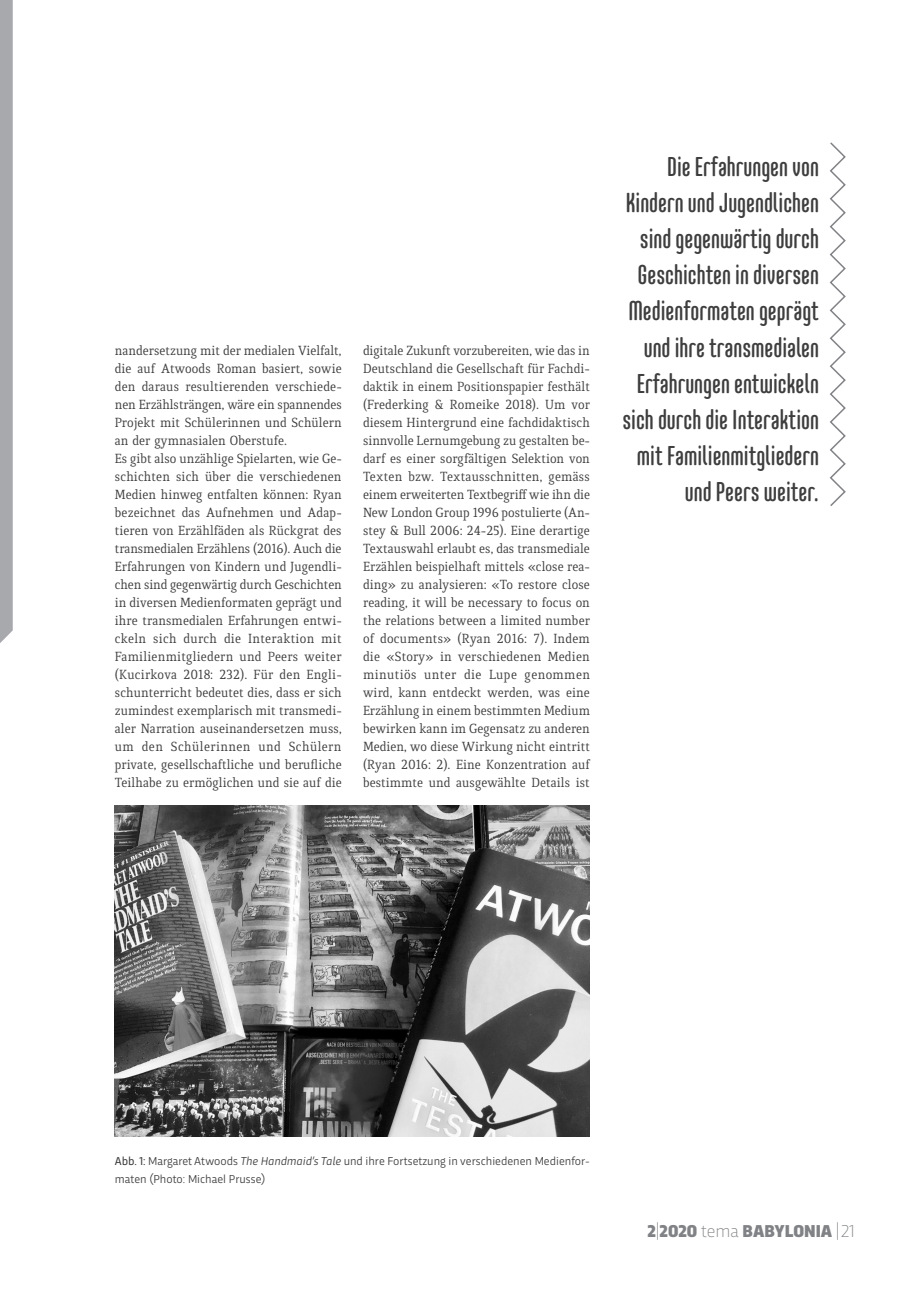
<style>
.page{position:relative;width:919px;height:1289px;background:#fff}
.page>*{position:absolute;margin:0;border:0;box-sizing:border-box;transform-origin:0 0}
.Citazione_-_Dx{font:500 27px/36px "Core Mellow 59 Cp";color:#3e3e3f;text-align:right}
.t1{font:900 18px "Trasandina";color:#808285}
.Testo_Base_-_Quiroga{font:14.25px/18px "Quiroga Serif Pro";color:#3e3e3f;text-align:justify}
.Testo_Base_-_Trans{font:12px/18px "Trasandina";color:#3e3e3f}
.s1{font-style:inherit}
.s2{font-style:italic}
.s3{font-weight:200}
</style>
<div class="page">
<svg style="left:0;top:0;width:13px;height:643px;background:#aaabaf"></svg>
<img style="left:115px;top:805px;width:475px;height:331px">
<svg style="left:829px;top:142px;width:17px;height:364px"></svg>
<p class="Testo_Base_-_Quiroga" style="left:115px;top:341px;width:228px">nandersetzung mit der medialen Vielfalt, die auf Atwoods Roman basiert, sowie den daraus resultierenden verschiede&shy;nen Erzählsträngen, wäre ein spannendes Projekt mit Schülerinnen und Schülern an der gymnasialen Oberstufe.</p>
<p class="Testo_Base_-_Quiroga" style="left:115px;top:449px;width:228px">Es gibt also unzählige Spielarten, wie Ge&shy;schichten sich über die verschiedenen Medien hinweg entfalten können: Ryan bezeichnet das Aufnehmen und Adap&shy;tieren von Erzählfäden als Rückgrat des transmedialen Erzählens (2016). Auch die Erfahrungen von Kindern und Jugendli&shy;chen sind gegenwärtig durch Geschichten in diversen Medienformaten geprägt und ihre transmedialen Erfahrungen entwi&shy;ckeln sich durch die Interaktion mit Familienmitgliedern und Peers weiter (Kucirkova 2018: 232). Für den Engli&shy;schunterricht bedeutet dies, dass er sich zumindest exemplarisch mit transmedi&shy;aler Narration auseinandersetzen muss, um den Schülerinnen und Schülern private, gesellschaftliche und berufliche Teilhabe zu ermöglichen und sie auf die</p>
<p class="Testo_Base_-_Quiroga" style="left:363px;top:341px;width:228px">digitale Zukunft vorzubereiten, wie das in Deutschland die Gesellschaft für Fachdi&shy;daktik in einem Positionspapier festhält (Frederking &amp; Romeike 2018). Um vor diesem Hintergrund eine fachdidaktisch sinnvolle Lernumgebung zu gestalten be&shy;darf es einer sorgfältigen Selektion von Texten bzw. Textausschnitten, gemäss einem erweiterten Textbegriff wie ihn die New London Group 1996 postulierte (An&shy;stey &amp; Bull 2006: 24-25). Eine derartige Textauswahl erlaubt es, das transmediale Erzählen beispielhaft mittels «close rea&shy;ding» zu analysieren: «To restore close reading, it will be necessary to focus on the relations between a limited number of documents» (Ryan 2016: 7). Indem die «Story» in verschiedenen Medien minutiös unter die Lupe genommen wird, kann entdeckt werden, was eine Erzählung in einem bestimmten Medium bewirken kann im Gegensatz zu anderen Medien, wo diese Wirkung nicht eintritt (Ryan 2016: 2). Eine Konzentration auf bestimmte und ausgewählte Details ist</p>
<p class="Citazione_-_Dx" style="left:622px;top:148px;width:198px">Die Erfahrungen von<br>Kindern und Jugendlichen sind gegenwärtig durch<br>Geschichten in diversen<br>Medienformaten geprägt und ihre transmedialen<br>Erfahrungen entwickeln sich durch die Interaktion mit Familienmitgliedern und Peers weiter.</p>
<p class="Testo_Base_-_Trans" style="left:115px;top:1151px;width:476px"><span class="s1">Abb. 1:</span> Margaret Atwoods <span class="s2">The Handmaid’s Tale</span> und ihre Fortsetzung in verschiedenen Medienfor&shy;maten (Photo: Michael Prusse)</p>
<p class="t1" style="left:647px;top:1218px;width:209px">2<span class="s3">|</span>2020 <span class="s3">tema</span> BABYLONIA <span class="s3">| 21</span></p>
</div>
